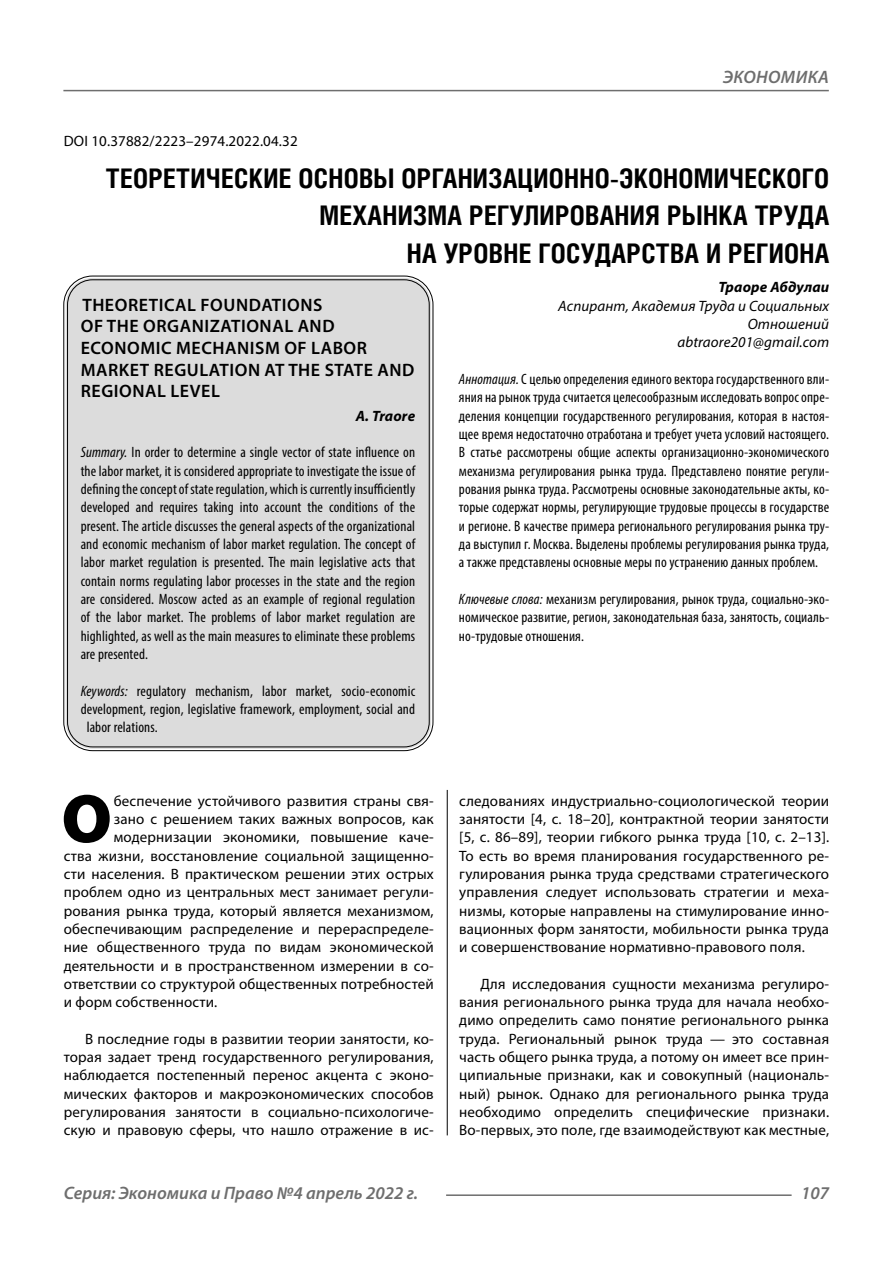
<style>
.page{position:relative;width:893px;height:1263px;background:#fff}
.page>*{position:absolute;margin:0;border:0;box-sizing:border-box;transform-origin:0 0}
.Bukvica{font:900 69.3px "Myriad Pro";color:#000}
.Header{font:700 27px/37.5px "Helios Cond C";letter-spacing:.01em;color:#000;text-align:right}
.Header-eng{font:600 18px/21.6px "Myriad Pro";letter-spacing:.03em;color:#000}
.t1{font:italic 600 18px "Myriad Pro";color:#6e6e6e}
.Normal{font:15px/18.3px "Myriad Pro";letter-spacing:.01em;color:#000;text-align:justify}
.Annotation-rus{font:condensed 15px/18.3px "Myriad Pro";letter-spacing:.01em;color:#000;text-align:justify}
.Annotation-eng{font:condensed 15px/18.3px "Myriad Pro";letter-spacing:.01em;color:#000;text-align:justify}
.Bukvica-2{font:15px "Myriad Pro";letter-spacing:.01em;color:#000}
.Author-doc{font:italic 15px/18.3px "Myriad Pro";letter-spacing:.01em;color:#000;text-align:right}
.DOI{font:15px "Myriad Pro";letter-spacing:.01em;color:#000}
.Author-email{font:italic 15px "Myriad Pro";letter-spacing:.01em;color:#000}
.Author{font:italic 700 15px "Myriad Pro";letter-spacing:.01em;color:#000}
.Author-eng{font:italic 700 15px "Myriad Pro";letter-spacing:.01em;color:#000}
.s1{font-style:italic}
</style>
<div class="page">
<hr style="left:447px;top:778px;width:1px;height:357px;background:#000">
<div style="left:43px;top:769px;width:786px;height:21px;background:#fff"></div>
<div style="left:66px;top:278px;width:365px;height:471px;background:#dcdcdc;border-radius:27px"></div>
<hr style="left:63px;top:90px;width:766px;height:1px;background:#6e6e6e">
<hr style="left:446px;top:1194px;width:346px;height:2px;background:#6e6e6e">
<p class="t1" style="left:723px;top:66px;width:24px">Экономика</p>
<p class="DOI" style="left:64px;top:132px;width:235px">DOI 10.37882/2223–2974.2022.04.32</p>
<p class="Header" style="left:106px;top:159px;width:725px">ТЕОРЕТИЧЕСКИЕ ОСНОВЫ ОРГАНИЗАЦИОННО-ЭКОНОМИЧЕСКОГО<br>МЕХАНИЗМА РЕГУЛИРОВАНИЯ РЫНКА ТРУДА<br>НА УРОВНЕ ГОСУДАРСТВА И РЕГИОНА</p>
<p class="Author" style="left:718px;top:278px;width:112px">Траоре Абдулаи</p>
<p class="Author-doc" style="left:558px;top:296px;width:273px">Аспирант, Академия Труда и Социальных<br>Отношений</p>
<p class="Author-email" style="left:677px;top:333px;width:153px">abtraore201@gmail.com</p>
<p class="Annotation-rus" style="left:459px;top:370px;width:372px"><span class="s1">Аннотация.</span> С целью определения единого вектора государственного вли&shy;яния на рынок труда считается целесообразным исследовать вопрос опре&shy;деления концепции государственного регулирования, которая в настоя&shy;щее время недостаточно отработана и требует учета условий настоящего.<br>В статье рассмотрены общие аспекты организационно-экономического механизма регулирования рынка труда. Представлено понятие регули&shy;рования рынка труда. Рассмотрены основные законодательные акты, ко&shy;торые содержат нормы, регулирующие трудовые процессы в государстве и регионе. В качестве примера регионального регулирования рынка тру&shy;да выступил г. Москва. Выделены проблемы регулирования рынка труда, а также представлены основные меры по устранению данных проблем.</p>
<p class="Annotation-rus" style="left:459px;top:590px;width:372px"><span class="s1">Ключевые слова:</span> механизм регулирования, рынок труда, социально-эко&shy;номическое развитие, регион, законодательная база, занятость, социаль&shy;но-трудовые отношения.</p>
<p class="Header-eng" style="left:81px;top:293px;width:335px">THEORETICAL FOUNDATIONS<br>OF THE ORGANIZATIONAL AND<br>ECONOMIC MECHANISM OF LABOR<br>MARKET REGULATION AT THE STATE AND<br>REGIONAL LEVEL</p>
<p class="Author-eng" style="left:356px;top:406px;width:61px">A. Traore</p>
<p class="Annotation-eng" style="left:81px;top:443px;width:336px"><span class="s1">Summary.</span> In order to determine a single vector of state influence on the labor market, it is considered appropriate to investigate the issue of defining the concept of state regulation, which is currently insufficiently developed and requires taking into account the conditions of the present. Тhe article discusses the general aspects of the organizational and economic mechanism of labor market regulation. The concept of labor market regulation is presented. The main legislative acts that contain norms regulating labor processes in the state and the region are considered. Moscow acted as an example of regional regulation of the labor market. The problems of labor market regulation are highlighted, as well as the main measures to eliminate these problems are presented.</p>
<p class="Annotation-eng" style="left:81px;top:681px;width:336px"><span class="s1">Keywords:</span> regulatory mechanism, labor market, socio-economic</p>
<p class="Annotation-eng" style="left:81px;top:700px;width:336px">development, region, legislative framework, employment, social and</p>
<p class="Annotation-eng" style="left:87px;top:718px;width:72px">labor relations.</p>
<p class="Bukvica" style="left:61px;top:772px;width:52px">О</p>
<p class="Bukvica-2" style="left:114px;top:791px;width:321px">беспечение устойчивого развития страны свя-</p>
<p class="Bukvica-2" style="left:114px;top:810px;width:321px">зано с решением таких важных вопросов, как</p>
<p class="Bukvica-2" style="left:114px;top:828px;width:321px">модернизации экономики, повышение каче-</p>
<p class="Bukvica-2" style="left:64px;top:846px;width:371px">ства жизни, восстановление социальной защищенно-</p>
<p class="Bukvica-2" style="left:64px;top:864px;width:371px">сти населения. В практическом решении этих острых</p>
<p class="Bukvica-2" style="left:64px;top:883px;width:371px">проблем одно из центральных мест занимает регули-</p>
<p class="Bukvica-2" style="left:64px;top:901px;width:371px">рования рынка труда, который является механизмом,</p>
<p class="Bukvica-2" style="left:64px;top:919px;width:371px">обеспечивающим распределение и перераспределе-</p>
<p class="Bukvica-2" style="left:64px;top:938px;width:371px">ние общественного труда по видам экономической</p>
<p class="Bukvica-2" style="left:64px;top:956px;width:371px">деятельности и в пространственном измерении в со-</p>
<p class="Bukvica-2" style="left:64px;top:974px;width:371px">ответствии со структурой общественных потребностей</p>
<p class="Bukvica-2" style="left:64px;top:993px;width:154px">и форм собственности.</p>
<p class="Normal" style="left:64px;top:1029px;width:371px;text-indent:21px">В последние годы в развитии теории занятости, ко&shy;торая задает тренд государственного регулирования, наблюдается постепенный перенос акцента с эконо&shy;мических факторов и макроэкономических способов регулирования занятости в социально-психологиче&shy;скую и правовую сферы, что нашло отражение в ис-</p>
<p class="Normal" style="left:459px;top:791px;width:371px">следованиях индустриально-социологической теории занятости [4, с. 18–20], контрактной теории занятости [5, с. 86–89], теории гибкого рынка труда [10, с. 2–13].<br>То есть во время планирования государственного ре&shy;гулирования рынка труда средствами стратегического управления следует использовать стратегии и меха&shy;низмы, которые направлены на стимулирование инно&shy;вационных форм занятости, мобильности рынка труда и совершенствование нормативно-правового поля.</p>
<p class="Normal" style="left:459px;top:974px;width:371px;text-indent:21px">Для исследования сущности механизма регулиро&shy;вания регионального рынка труда для начала необхо&shy;димо определить само понятие регионального рынка труда. Региональный рынок труда — это составная часть общего рынка труда, а потому он имеет все прин&shy;ципиальные признаки, как и совокупный (националь&shy;ный) рынок. Однако для регионального рынка труда необходимо определить специфические признаки.<br>Во-первых, это поле, где взаимодействуют как местные,</p>
<p class="t1" style="left:64px;top:1182px;width:356px">Серия: Экономика и Право №4 апрель 2022 г.</p>
<p class="t1" style="left:801px;top:1182px;width:30px">107</p>
</div>
